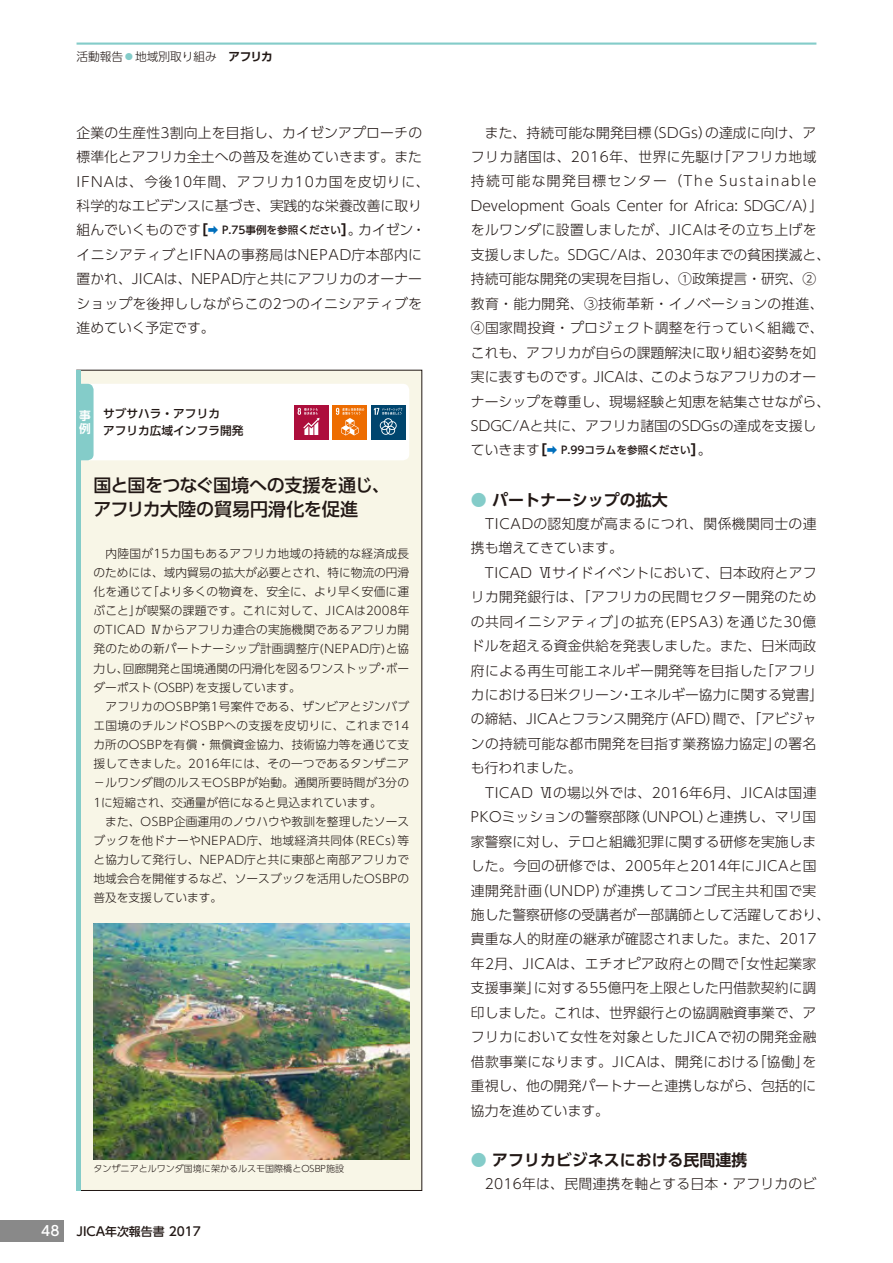
<style>
.page{position:relative;width:893px;height:1263px;background:#fff}
.page>*{position:absolute;margin:0;border:0;box-sizing:border-box;transform-origin:0 0}
.t1{font:500 18px/23.4px "UD Shin Go Pro";letter-spacing:-.03em;color:#221815}
.t2{font:700 15.9px "UD Shin Go Pro De";color:#221815}
.t3{font:300 13.8px/24.5px "UD Shin Go Pro";letter-spacing:.01em;color:#221815}
.t4{font:500 12.15px "UD Shin Go Pro";color:#221815}
.t5{font:300 11.7px/19.2px "UD Shin Go Pro";letter-spacing:.015em;color:#221815}
.t6{font:500 11.7px/17px "UD Shin Go Pro";color:#221815}
.t7{font:700 11.7px/12.3px "UD Shin Go Pro De";color:#fff}
.t8{font:500 10.65px "UD Shin Go Pro";color:#221815}
.t9{font:300 9px "UD Shin Go Pro";color:#221815}
.s1{color:#84ccc9}
.s2{font-family:"UD Shin Go Pro De";font-weight:700}
.s3{font-weight:800}
.s4{font-weight:500;font-size:10.65px;color:#006fbc}
.s5{font-weight:500;font-size:10.65px}
.s6{font-weight:300;font-size:13.8px}
.s7{font-weight:800;font-size:13.8px}
.s8{color:#006fbc}
.s9{font-size:13.8px;color:#fff}
.s10{font-size:11.85px}
</style>
<div class="page">
<div style="left:77px;top:370px;width:345px;height:820px;background:#f8f6e7"></div>
<hr style="left:77px;top:370px;width:4px;height:821px;background:#84ccc9">
<hr style="left:77px;top:43px;width:739px;height:2px;background:#84ccc9">
<img style="left:94px;top:923px;width:315px;height:236px">
<svg style="left:81px;top:384px;width:328px;height:76px;background:#eae4e3"></svg>
<div style="left:0;top:1220px;width:64px;height:22px;background:#898989"></div>
<p class="t5" style="left:77px;top:47px;width:198px">活動報告<span class="s1">◦</span>地域別取り組み <span class="s2">アフリカ</span></p>
<p class="t3" style="left:77px;top:120px;width:355px">企業の生産性3割向上を目指し、カイゼンアプローチの標準化とアフリカ全土への普及を進めていきます。また<br>IFNAは、今後10年間、アフリカ10カ国を皮切りに、科学的なエビデンスに基づき、実践的な栄養改善に取り組んでいくものです<span class="s3">［</span><span class="s4">➡</span> <span class="s5">P.75事例を参照ください</span><span class="s3">］</span>。カイゼン・イニシアティブとIFNAの事務局はNEPAD庁本部内に置かれ、JICAは、NEPAD庁と共にアフリカのオーナーショップを後押ししながらこの2つのイニシアティブを進めていく予定です。</p>
<p class="t3" style="left:471px;top:120px;width:361px">　また、持続可能な開発目標（SDGs）の達成に向け、アフリカ諸国は、2016年、世界に先駆け「アフリカ地域持続可能な開発目標センター（The Sustainable<br>Development Goals Center for Africa: SDGC/A）」をルワンダに設置しましたが、JICAはその立ち上げを支援しました。SDGC/Aは、2030年までの貧困撲滅と、持続可能な開発の実現を目指し、①政策提言・研究、②教育・能力開発、③技術革新・イノベーションの推進、<br>④国家間投資・プロジェクト調整を行っていく組織で、これも、アフリカが自らの課題解決に取り組む姿勢を如実に表すものです。JICAは、このようなアフリカのオーナーシップを尊重し、現場経験と知恵を結集させながら、<br>SDGC/Aと共に、アフリカ諸国のSDGsの達成を支援し</p>
<p class="t8" style="left:471px;top:442px;width:242px"><span class="s6">ていきます</span><span class="s7">［</span><span class="s8">➡</span> P.99コラムを参照ください<span class="s7">］</span><span class="s6">。</span></p>
<p class="t2" style="left:471px;top:487px;width:198px"><span class="s1">●</span> パートナーシップの拡大</p>
<p class="t3" style="left:471px;top:511px;width:361px">　TICADの認知度が高まるにつれ、関係機関同士の連携も増えてきています。<br>　TICAD Ⅵサイドイベントにおいて、日本政府とアフリカ開発銀行は、「アフリカの民間セクター開発のための共同イニシアティブ」の拡充（EPSA3）を通じた30億ドルを超える資金供給を発表しました。また、日米両政府による再生可能エネルギー開発等を目指した「アフリカにおける日米クリーン・エネルギー協力に関する覚書」の締結、JICAとフランス開発庁（AFD）間で、「アビジャンの持続可能な都市開発を目指す業務協力協定」の署名も行われました。<br>　TICAD Ⅵの場以外では、2016年6月、JICAは国連<br>PKOミッションの警察部隊（UNPOL）と連携し、マリ国家警察に対し、テロと組織犯罪に関する研修を実施しました。今回の研修では、2005年と2014年にJICAと国連開発計画（UNDP）が連携してコンゴ民主共和国で実施した警察研修の受講者が一部講師として活躍しており、貴重な人的財産の継承が確認されました。また、2017年2月、JICAは、エチオピア政府との間で「女性起業家支援事業」に対する55億円を上限とした円借款契約に調印しました。これは、世界銀行との協調融資事業で、アフリカにおいて女性を対象としたJICAで初の開発金融借款事業になります。JICAは、開発における「協働」を重視し、他の開発パートナーと連携しながら、包括的に協力を進めています。</p>
<p class="t2" style="left:471px;top:1147px;width:278px"><span class="s1">●</span> アフリカビジネスにおける民間連携</p>
<p class="t3" style="left:471px;top:1171px;width:347px">　2016年は、民間連携を軸とする日本・アフリカのビ</p>
<p class="t6" style="left:103px;top:405px;width:142px">サブサハラ・アフリカ<br>アフリカ広域インフラ開発</p>
<p class="t7" style="left:79px;top:409px;width:13px">事例</p>
<h1 class="t1" style="left:94px;top:473px;width:298px">国と国をつなぐ国境への支援を通じ、アフリカ大陸の貿易円滑化を促進</h1>
<p class="t5" style="left:94px;top:543px;width:317px">　内陸国が15カ国もあるアフリカ地域の持続的な経済成長のためには、域内貿易の拡大が必要とされ、特に物流の円滑化を通じて「より多くの物資を、安全に、より早く安価に運ぶこと」が喫緊の課題です。これに対して、JICAは2008年のTICAD Ⅳからアフリカ連合の実施機関であるアフリカ開発のための新パートナーシップ計画調整庁(NEPAD庁)と協力し、回廊開発と国境通関の円滑化を図るワンストップ・ボーダーポスト（OSBP）を支援しています。<br>　アフリカのOSBP第1号案件である、ザンビアとジンバブエ国境のチルンドOSBPへの支援を皮切りに、これまで14カ所のOSBPを有償・無償資金協力、技術協力等を通じて支援してきました。2016年には、その一つであるタンザニア－ルワンダ間のルスモOSBPが始動。通関所要時間が3分の<br>1に短縮され、交通量が倍になると見込まれています。<br>　また、OSBP企画運用のノウハウや教訓を整理したソースブックを他ドナーやNEPAD庁、地域経済共同体（RECs）等と協力して発行し、NEPAD庁と共に東部と南部アフリカで地域会合を開催するなど、ソースブックを活用したOSBPの普及を支援しています。</p>
<p class="t9" style="left:94px;top:1161px;width:252px">タンザニアとルワンダ国境に架かるルスモ国際橋とOSBP施設</p>
<p class="t4" style="left:41px;top:1221px;width:161px"><span class="s9">48</span> JICA<span class="s10">年次報告書</span> 2017</p>
</div>
